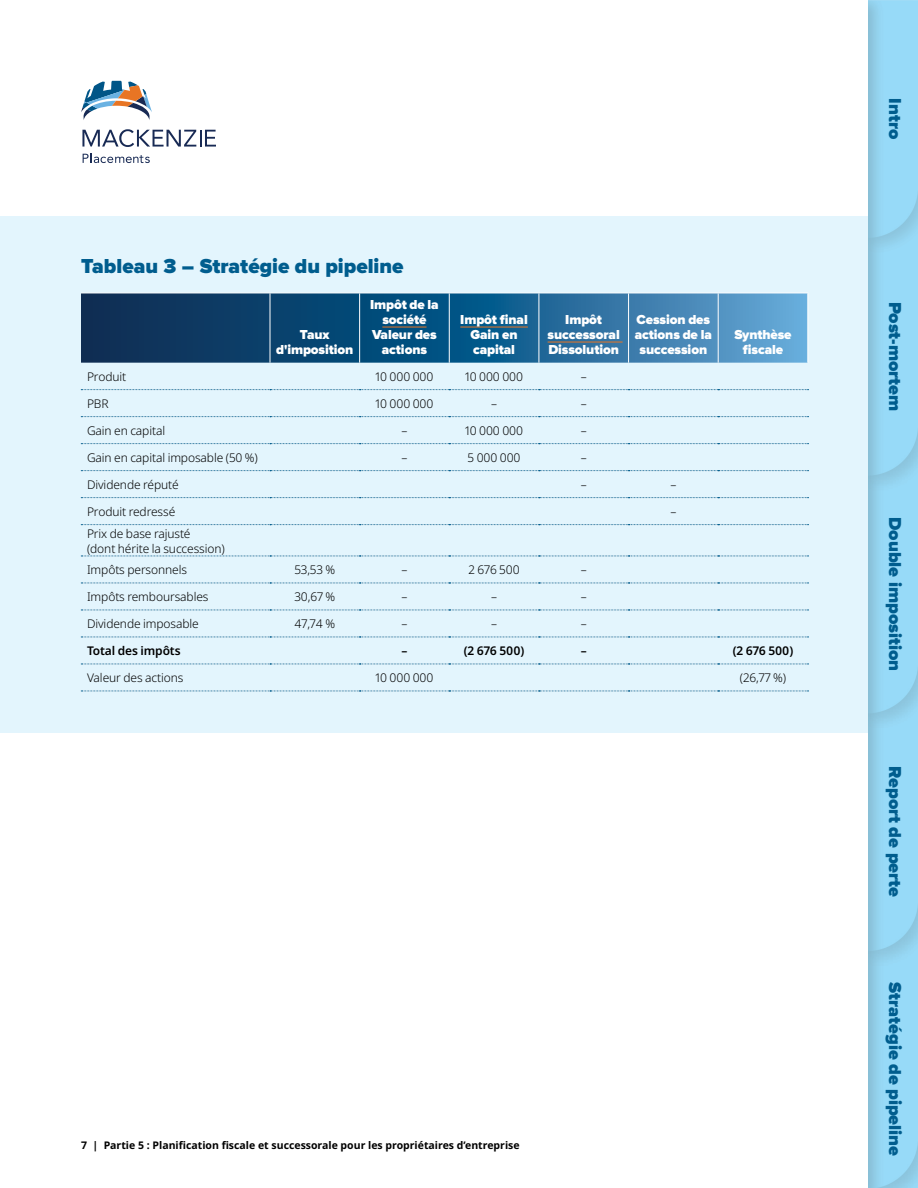
<style>
.page{position:relative;width:918px;height:1188px;background:#fff}
.page>*{position:absolute;margin:0;border:0;box-sizing:border-box;transform-origin:0 0}
.Heading_Level_3_-_MI{font:900 21px "Proxima Nova";color:#005d8e}
.t1{font:900 18px "Proxima Nova";color:#005d8e}
.Chart-title{font:900 13.5px/15px "Proxima Nova";letter-spacing:-.01em;color:#fff;text-align:center}
.Chart_-_Body_Text{font:300 12px/15px "Noto Sans";letter-spacing:-.01em;color:#000}
.Chart_-_Body_Text-2{font:600 12px "Noto Sans";letter-spacing:-.01em;color:#000}
.t2{font:700 10.5px "Noto Sans";color:#000}
</style>
<div class="page">
<svg style="left:81px;top:81px;width:71px;height:39px"></svg>
<svg style="left:82px;top:129px;width:134px;height:18px"></svg>
<svg style="left:83px;top:153px;width:67px;height:10px"></svg>
<div style="left:0;top:216px;width:918px;height:516px;background:#e3f5fd"></div>
<svg style="left:81px;top:294px;width:726px;height:69px;background:#205e8b"></svg>
<hr style="left:270px;top:293px;width:1px;height:70px;background:#fff">
<hr style="left:359px;top:293px;width:1px;height:70px;background:#fff">
<hr style="left:449px;top:293px;width:1px;height:70px;background:#fff">
<hr style="left:539px;top:293px;width:1px;height:70px;background:#fff">
<hr style="left:628px;top:293px;width:1px;height:70px;background:#fff">
<hr style="left:718px;top:293px;width:1px;height:70px;background:#fff">
<hr style="left:807px;top:293px;width:1px;height:70px;background:#fff">
<hr style="left:81px;top:293px;width:189px;height:1px;background:#fff">
<hr style="left:270px;top:293px;width:90px;height:1px;background:#fff">
<hr style="left:360px;top:293px;width:89px;height:1px;background:#fff">
<hr style="left:449px;top:293px;width:90px;height:1px;background:#fff">
<hr style="left:539px;top:293px;width:90px;height:1px;background:#fff">
<hr style="left:629px;top:293px;width:89px;height:1px;background:#fff">
<hr style="left:718px;top:293px;width:90px;height:1px;background:#fff">
<svg style="left:81px;top:389px;width:728px;height:1px"></svg>
<svg style="left:81px;top:416px;width:728px;height:1px"></svg>
<svg style="left:81px;top:443px;width:728px;height:1px"></svg>
<svg style="left:81px;top:470px;width:728px;height:1px"></svg>
<svg style="left:81px;top:497px;width:728px;height:1px"></svg>
<svg style="left:81px;top:524px;width:728px;height:1px"></svg>
<svg style="left:81px;top:556px;width:728px;height:1px"></svg>
<svg style="left:81px;top:583px;width:728px;height:1px"></svg>
<svg style="left:81px;top:610px;width:728px;height:1px"></svg>
<svg style="left:81px;top:637px;width:728px;height:1px"></svg>
<svg style="left:81px;top:664px;width:728px;height:1px"></svg>
<svg style="left:81px;top:691px;width:728px;height:1px"></svg>
<hr style="left:382px;top:327px;width:45px;height:1px;background:#e87524">
<hr style="left:460px;top:327px;width:68px;height:1px;background:#e87524">
<hr style="left:548px;top:342px;width:75px;height:1px;background:#e87524">
<p class="Heading_Level_3_-_MI" style="left:81px;top:256px;width:324px">Tableau 3 – Stratégie du pipeline</p>
<p class="Chart-title" style="left:276px;top:328px;width:79px">Taux d'imposition</p>
<p class="Chart-title" style="left:370px;top:298px;width:70px">Impôt de la</p>
<p class="Chart-title" style="left:372px;top:313px;width:66px">société<br>Valeur des actions</p>
<p class="Chart-title" style="left:460px;top:313px;width:69px">Impôt final<br>Gain en capital</p>
<p class="Chart-title" style="left:548px;top:313px;width:74px">Impôt successoral<br>Dissolution</p>
<p class="Chart-title" style="left:635px;top:313px;width:79px">Cession des actions de la succession</p>
<p class="Chart-title" style="left:734px;top:328px;width:59px">Synthèse fiscale</p>
<p class="Chart_-_Body_Text" style="left:87px;top:369px;width:41px">Produit</p>
<p class="Chart_-_Body_Text" style="left:375px;top:369px;width:59px">10 000 000</p>
<p class="Chart_-_Body_Text" style="left:465px;top:369px;width:59px">10 000 000</p>
<p class="Chart_-_Body_Text" style="left:581px;top:369px;width:7px">–</p>
<p class="Chart_-_Body_Text" style="left:87px;top:397px;width:23px">PBR</p>
<p class="Chart_-_Body_Text" style="left:375px;top:397px;width:59px">10 000 000</p>
<p class="Chart_-_Body_Text" style="left:491px;top:397px;width:7px">–</p>
<p class="Chart_-_Body_Text" style="left:581px;top:397px;width:7px">–</p>
<p class="Chart_-_Body_Text" style="left:87px;top:424px;width:80px">Gain en capital</p>
<p class="Chart_-_Body_Text" style="left:401px;top:424px;width:7px">–</p>
<p class="Chart_-_Body_Text" style="left:465px;top:424px;width:59px">10 000 000</p>
<p class="Chart_-_Body_Text" style="left:581px;top:424px;width:7px">–</p>
<p class="Chart_-_Body_Text" style="left:87px;top:451px;width:172px">Gain en capital imposable (50 %)</p>
<p class="Chart_-_Body_Text" style="left:401px;top:451px;width:7px">–</p>
<p class="Chart_-_Body_Text" style="left:468px;top:451px;width:54px">5 000 000</p>
<p class="Chart_-_Body_Text" style="left:581px;top:451px;width:7px">–</p>
<p class="Chart_-_Body_Text" style="left:87px;top:478px;width:93px">Dividende réputé</p>
<p class="Chart_-_Body_Text" style="left:581px;top:478px;width:7px">–</p>
<p class="Chart_-_Body_Text" style="left:670px;top:478px;width:7px">–</p>
<p class="Chart_-_Body_Text" style="left:87px;top:505px;width:90px">Produit redressé</p>
<p class="Chart_-_Body_Text" style="left:670px;top:505px;width:7px">–</p>
<p class="Chart_-_Body_Text" style="left:87px;top:526px;width:139px">Prix de base rajusté<br>(dont hérite la succession)</p>
<p class="Chart_-_Body_Text" style="left:87px;top:563px;width:102px">Impôts personnels</p>
<p class="Chart_-_Body_Text" style="left:294px;top:563px;width:42px">53,53 %</p>
<p class="Chart_-_Body_Text" style="left:401px;top:563px;width:7px">–</p>
<p class="Chart_-_Body_Text" style="left:469px;top:563px;width:53px">2 676 500</p>
<p class="Chart_-_Body_Text" style="left:581px;top:563px;width:7px">–</p>
<p class="Chart_-_Body_Text" style="left:87px;top:590px;width:123px">Impôts remboursables</p>
<p class="Chart_-_Body_Text" style="left:294px;top:590px;width:42px">30,67 %</p>
<p class="Chart_-_Body_Text" style="left:401px;top:590px;width:7px">–</p>
<p class="Chart_-_Body_Text" style="left:491px;top:590px;width:7px">–</p>
<p class="Chart_-_Body_Text" style="left:581px;top:590px;width:7px">–</p>
<p class="Chart_-_Body_Text" style="left:87px;top:617px;width:113px">Dividende imposable</p>
<p class="Chart_-_Body_Text" style="left:294px;top:617px;width:42px">47,74 %</p>
<p class="Chart_-_Body_Text" style="left:401px;top:617px;width:7px">–</p>
<p class="Chart_-_Body_Text" style="left:491px;top:617px;width:7px">–</p>
<p class="Chart_-_Body_Text" style="left:581px;top:617px;width:7px">–</p>
<p class="Chart_-_Body_Text-2" style="left:87px;top:643px;width:95px">Total des impôts</p>
<p class="Chart_-_Body_Text-2" style="left:401px;top:643px;width:7px">–</p>
<p class="Chart_-_Body_Text-2" style="left:464px;top:643px;width:62px">(2 676 500)</p>
<p class="Chart_-_Body_Text-2" style="left:581px;top:643px;width:7px">–</p>
<p class="Chart_-_Body_Text-2" style="left:733px;top:643px;width:62px">(2 676 500)</p>
<p class="Chart_-_Body_Text" style="left:87px;top:671px;width:98px">Valeur des actions</p>
<p class="Chart_-_Body_Text" style="left:375px;top:671px;width:59px">10 000 000</p>
<p class="Chart_-_Body_Text" style="left:740px;top:671px;width:48px">(26,77 %)</p>
<p class="t2" style="left:81px;top:1138px;width:440px">7 | Partie 5 : Planification fiscale et successorale pour les propriétaires d’entreprise</p>
<h2 class="t1" style="left:903px;top:98px;width:42px;rotate:90deg">Intro</h2>
<h2 class="t1" style="left:903px;top:302px;width:111px;rotate:90deg">Post-mortem</h2>
<h2 class="t1" style="left:903px;top:517px;width:156px;rotate:90deg">Double imposition</h2>
<h2 class="t1" style="left:903px;top:766px;width:132px;rotate:90deg">Report de perte</h2>
<h2 class="t1" style="left:903px;top:982px;width:175px;rotate:90deg">Stratégie de pipeline</h2>
</div>
